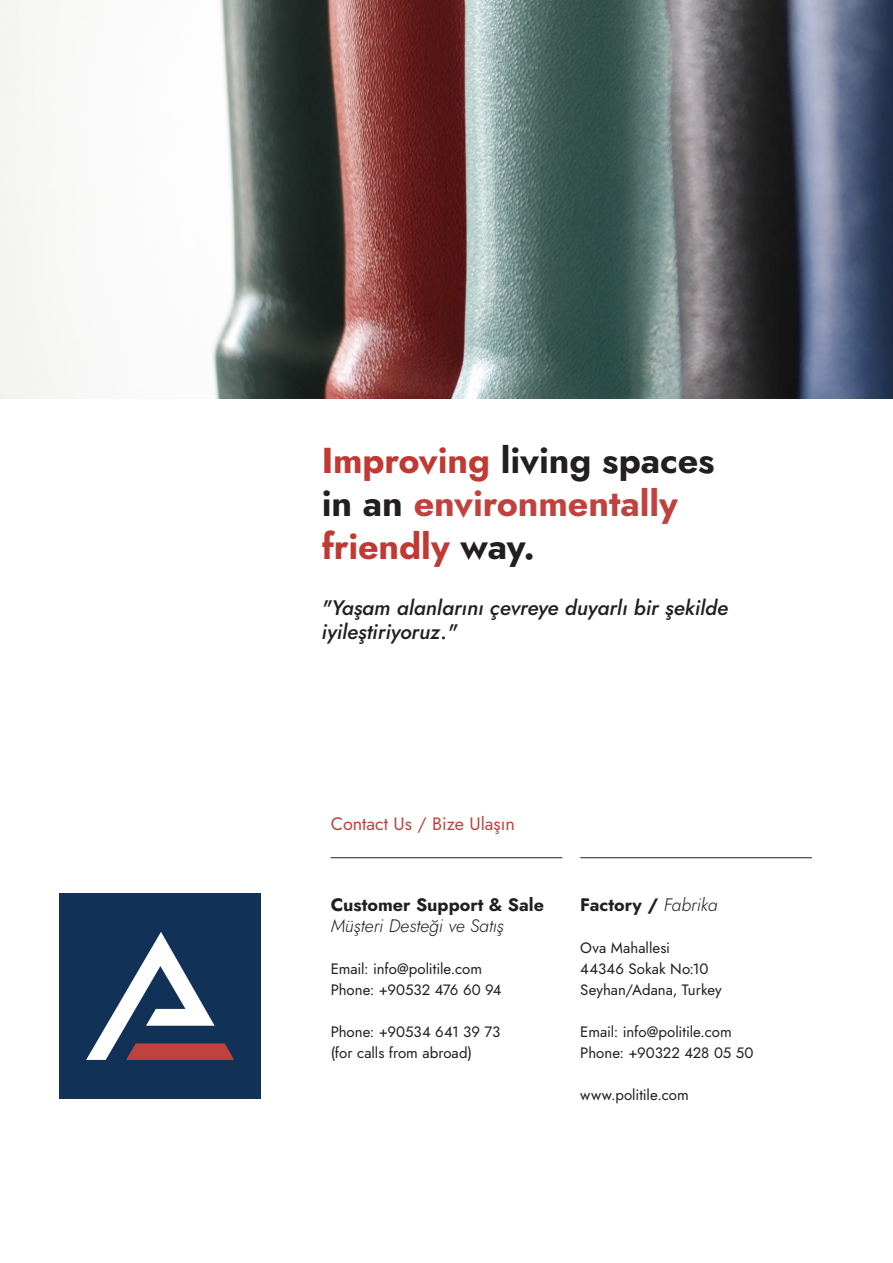
<style>
.page{position:relative;width:893px;height:1263px;background:#fff}
.page>*{position:absolute;margin:0;border:0;box-sizing:border-box;transform-origin:0 0}
._24_Auto_-_Left{font:700 36px/43.2px "Jost";letter-spacing:-.005em;color:#231f20}
._10_14_-_Left_Justif{font:italic 500 21px/24px "Jost";color:#231f20}
._12_Auto_-_Left{font:700 18px "Jost";color:#231f20}
._12_Auto_-_Left-2{font:italic 18px "Jost";color:#231f20}
._10_14_-_Left_Justif-2{font:18px "Jost";color:#bf423e}
._10_14_-_Left{font:15px/21px "Jost";color:#231f20}
.s1{color:#c03933}
.s2{color:#bf423e}
.s3{font-weight:400;font-style:italic}
</style>
<div class="page">
<img style="left:0;top:0;width:893px;height:399px">
<hr style="left:331px;top:857px;width:231px;height:1px;background:#231f20">
<hr style="left:580px;top:857px;width:232px;height:1px;background:#231f20">
<div style="left:59px;top:893px;width:202px;height:205px;background:#113256"></div>
<svg style="left:86px;top:932px;width:148px;height:128px"></svg>
<p class="_24_Auto_-_Left" style="left:322px;top:439px;width:394px"><span class="s1">Improving</span> living spaces in an <span class="s2">environmentally </span><span class="s1">friendly</span> way.</p>
<p class="_10_14_-_Left_Justif" style="left:322px;top:596px;width:408px">"Yaşam alanlarını çevreye duyarlı bir şekilde iyileştiriyoruz."</p>
<p class="_10_14_-_Left_Justif-2" style="left:331px;top:811px;width:186px">Contact Us / Bize Ulaşın</p>
<p class="_12_Auto_-_Left" style="left:331px;top:893px;width:215px">Customer Support &amp; Sale</p>
<p class="_12_Auto_-_Left-2" style="left:331px;top:914px;width:175px">Müşteri Desteği ve Satış</p>
<p class="_10_14_-_Left" style="left:331px;top:959px;width:153px">Email: info@politile.com</p>
<p class="_10_14_-_Left" style="left:331px;top:980px;width:172px">Phone: +90532 476 60 94</p>
<p class="_10_14_-_Left" style="left:331px;top:1022px;width:171px">Phone: +90534 641 39 73 (for calls from abroad)</p>
<p class="_12_Auto_-_Left" style="left:580px;top:893px;width:139px">Factory / <span class="s3">Fabrika</span></p>
<p class="_10_14_-_Left" style="left:580px;top:938px;width:91px">Ova Mahallesi</p>
<p class="_10_14_-_Left" style="left:580px;top:959px;width:130px">44346 Sokak No:10</p>
<p class="_10_14_-_Left" style="left:580px;top:980px;width:143px">Seyhan/Adana, Turkey</p>
<p class="_10_14_-_Left" style="left:580px;top:1022px;width:153px">Email: info@politile.com</p>
<p class="_10_14_-_Left" style="left:580px;top:1043px;width:175px">Phone: +90322 428 05 50</p>
<p class="_10_14_-_Left" style="left:580px;top:1085px;width:110px">www.politile.com</p>
</div>
